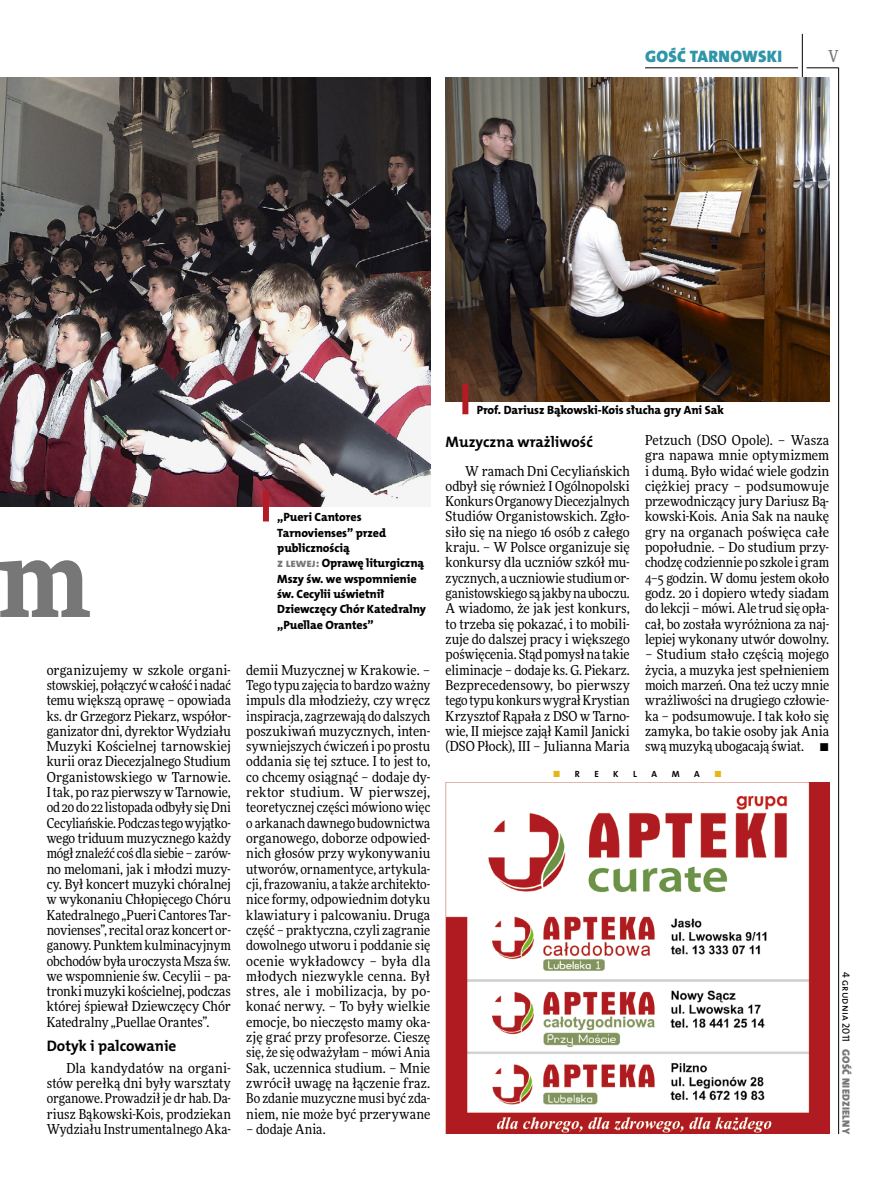
<style>
.page{position:relative;width:893px;height:1191px;background:#fff}
.page>*{position:absolute;margin:0;border:0;box-sizing:border-box;transform-origin:0 0}
.t1{font:900 108px "Freeday Narrow";color:#777778}
.t2{font:16.65px "The Mix HP9 Blk";letter-spacing:.02em;color:#2f95a8}
.t3{font:500 16.5px "Freeday Narrow";color:#777778;scale:.9 1}
.t4{font:15.3px "The Mix HP7 Bld";color:#000}
.t5{font:13.65px/15.3px "Freeday Narrow News";color:#000;text-align:justify}
.t6{font:12px/15.3px "The Mix HP8 Ex Bld";letter-spacing:-.005em;color:#000}
.t7{font:10.5px "The Mix HP9 Blk";letter-spacing:.025em;color:#777778}
.t8{font:10.5px "The Mix HP5 Plain";color:#000}
.t9{font:9px "The Mix HP7 Bld";color:#000}
.t10{font:9px "The Mix HP7 Bld";color:#e3b816}
.s1{color:#777778}
.s2{color:#000}
</style>
<div class="page">
<hr style="left:806px;top:68px;width:33px;height:1px;background:#000">
<hr style="left:645px;top:68px;width:153px;height:1px;background:#000">
<hr style="left:838px;top:68px;width:1px;height:1066px;background:#000">
<hr style="left:802px;top:34px;width:1px;height:43px;background:#000">
<img style="left:446px;top:77px;width:383px;height:324px">
<div style="left:462px;top:384px;width:6px;height:30px;background:#b51b24"></div>
<img style="left:0;top:77px;width:430px;height:429px">
<div style="left:263px;top:491px;width:6px;height:30px;background:#b51b24"></div>
<img style="left:446px;top:782px;width:383px;height:351px">
<p class="t2" style="left:645px;top:46px;width:138px">GOŚĆ TARNOWSKI</p>
<p class="t3" style="left:828px;top:46px;width:13px">V</p>
<h1 class="t1" style="left:-3px;top:507px;width:94px">m</h1>
<p class="t5" style="left:47px;top:662px;width:186px">organizujemy w szkole organi&shy;stowskiej, połączyć w całość i nadać temu większą oprawę – opowiada ks. dr Grzegorz Piekarz, współor&shy;ganizator dni, dyrektor Wydziału Muzyki Kościelnej tarnowskiej kurii oraz Diecezjalnego Studium Organistowskiego w Tarnowie.<br>I tak, po raz pierwszy w Tarnowie, od 20 do 22 listopada odbyły się Dni Cecyliańskie. Podczas tego wyjątko&shy;wego triduum muzycznego każdy mógł znaleźć coś dla siebie – zarów&shy;no melomani, jak i młodzi muzy&shy;cy. Był koncert muzyki chóralnej w wykonaniu Chłopięcego Chóru Katedralnego „Pueri Cantores Tar&shy;novienses”, recital oraz koncert or&shy;ganowy. Punktem kulminacyjnym obchodów była uroczysta Msza św. we wspomnienie św. Cecylii – pa&shy;tronki muzyki kościelnej, podczas której śpiewał Dziewczęcy Chór Katedralny „Puellae Orantes”.</p>
<p class="t4" style="left:47px;top:1036px;width:131px">Dotyk i palcowanie</p>
<p class="t5" style="left:47px;top:1060px;width:186px;text-indent:20px">Dla kandydatów na organi&shy;stów perełką dni były warsztaty organowe. Prowadził je dr hab. Da&shy;riusz Bąkowski-Kois, prodziekan Wydziału Instrumentalnego Aka-</p>
<p class="t6" style="left:277px;top:510px;width:150px">„Pueri Cantores<br>Tarnovienses” przed publicznością<br><span class="s1">z lewej:</span> Oprawę liturgiczną<br>Mszy św. we wspomnienie św. Cecylii uświetnił<br>Dziewczęcy Chór Katedralny</p>
<p class="t6" style="left:277px;top:617px;width:98px">„Puellae Orantes”</p>
<p class="t5" style="left:246px;top:662px;width:186px">demii Muzycznej w Krakowie. – Tego typu zajęcia to bardzo ważny impuls dla młodzieży, czy wręcz inspiracja, zagrzewają do dalszych poszukiwań muzycznych, inten&shy;sywniejszych ćwiczeń i po prostu oddania się tej sztuce. I to jest to, co chcemy osiągnąć – dodaje dy&shy;rektor studium. W pierwszej, teoretycznej części mówiono więc o arkanach dawnego budownictwa organowego, doborze odpowied&shy;nich głosów przy wykonywaniu utworów, ornamentyce, artykula&shy;cji, frazowaniu, a także architekto&shy;nice formy, odpowiednim dotyku klawiatury i palcowaniu. Druga część – praktyczna, czyli zagranie dowolnego utworu i poddanie się ocenie wykładowcy – była dla młodych niezwykle cenna. Był stres, ale i mobilizacja, by po&shy;konać nerwy. – To były wielkie emocje, bo nieczęsto mamy oka&shy;zję grać przy profesorze. Cieszę się, że się odważyłam – mówi Ania Sak, uczennica studium. – Mnie zwrócił uwagę na łączenie fraz.<br>Bo zdanie muzyczne musi być zda&shy;niem, nie może być przerywane</p>
<p class="t5" style="left:246px;top:1121px;width:81px">– dodaje Ania.</p>
<p class="t6" style="left:477px;top:403px;width:249px">Prof. Dariusz Bąkowski-Kois słucha gry Ani Sak</p>
<p class="t4" style="left:446px;top:432px;width:149px">Muzyczna wrażliwość</p>
<p class="t5" style="left:446px;top:463px;width:186px;text-indent:20px">W ramach Dni Cecyliańskich odbył się również I Ogólnopolski Konkurs Organowy Diecezjalnych Studiów Organistowskich. Zgło&shy;siło się na niego 16 osób z całego kraju. – W Polsce organizuje się konkursy dla uczniów szkół mu&shy;zycznych, a uczniowie studium or&shy;ganistowskiego są jakby na uboczu.<br>A wiadomo, że jak jest konkurs, to trzeba się pokazać, i to mobili&shy;zuje do dalszej pracy i większego poświęcenia. Stąd pomysł na takie eliminacje – dodaje ks. G. Piekarz.<br>Bezprecedensowy, bo pierwszy tego typu konkurs wygrał Krystian Krzysztof Rąpała z DSO w Tarno&shy;wie, II miejsce zajął Kamil Janicki (DSO Płock), III – Julianna Maria</p>
<p class="t5" style="left:645px;top:432px;width:186px">Petzuch (DSO Opole). – Wasza gra napawa mnie optymizmem i dumą. Było widać wiele godzin ciężkiej pracy – podsumowuje przewodniczący jury Dariusz Bą&shy;kowski-Kois. Ania Sak na naukę gry na organach poświęca całe popołudnie. – Do studium przy&shy;chodzę codziennie po szkole i gram 4–5 godzin. W domu jestem około godz. 20 i dopiero wtedy siadam do lekcji – mówi. Ale trud się opła&shy;cał, bo została wyróżniona za naj&shy;lepiej wykonany utwór dowolny.</p>
<p class="t5" style="left:645px;top:646px;width:186px">– Studium stało częścią mojego życia, a muzyka jest spełnieniem moich marzeń. Ona też uczy mnie wrażliwości na drugiego człowie&shy;ka – podsumowuje. I tak koło się zamyka, bo takie osoby jak Ania swą muzyką ubogacają świat. •</p>
<p class="t10" style="left:553px;top:768px;width:28px">■ <span class="s2">r</span></p>
<p class="t9" style="left:594px;top:768px;width:6px">e</p>
<p class="t9" style="left:613px;top:768px;width:7px">k</p>
<p class="t9" style="left:633px;top:768px;width:5px">l</p>
<p class="t9" style="left:651px;top:768px;width:18px">ama</p>
<p class="t10" style="left:714px;top:768px;width:9px">■</p>
<p class="t8" style="left:853px;top:972px;width:72px;rotate:90deg">4 grudnia 2011</p>
<p class="t7" style="left:853px;top:1049px;width:86px;rotate:90deg">GOŚĆ NIEDZIELNY</p>
</div>
